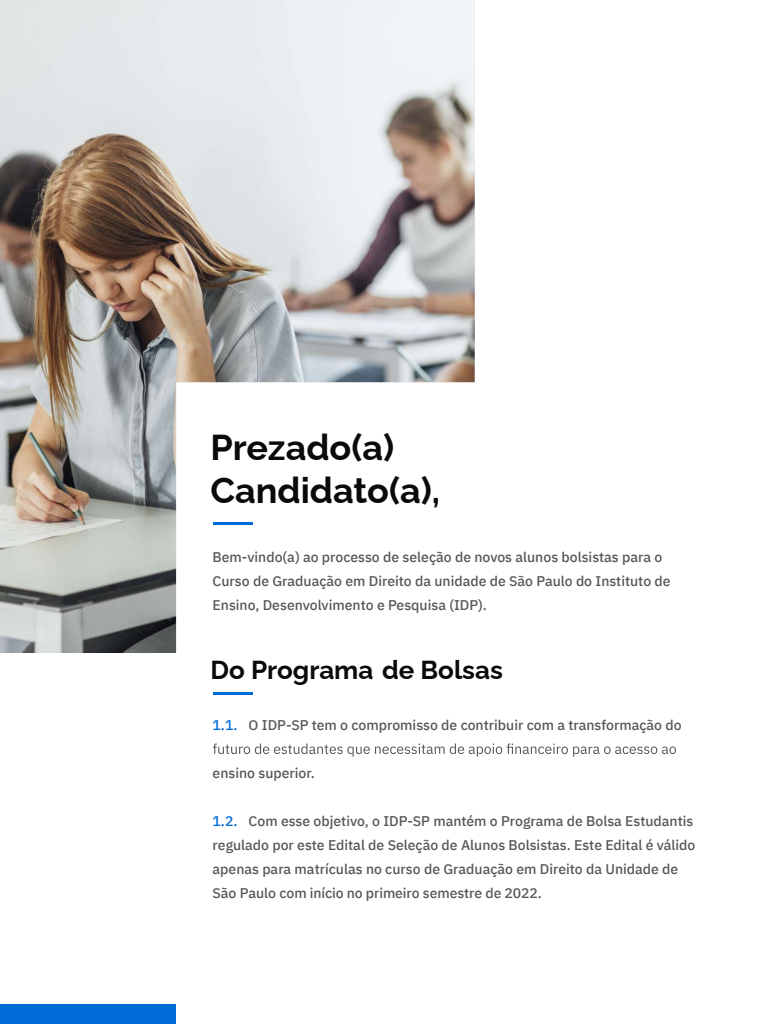
<style>
.page{position:relative;width:768px;height:1024px;background:#fff}
.page>*{position:absolute;margin:0;border:0;box-sizing:border-box;transform-origin:0 0}
.t1{font:100 36px/43px "Raleway";color:#0a0a0a}
.t2{font:100 26px "Raleway";color:#0a0a0a}
.t3{font:500 14px/24px "IBM Plex Sans";color:#575755}
.s1{color:#006cd8}
</style>
<div class="page">
<img style="left:0;top:0;width:475px;height:653px">
<div style="left:0;top:1004px;width:176px;height:20px;background:#006cd8"></div>
<hr style="left:213px;top:522px;width:40px;height:3px;background:#006cd8">
<svg style="left:213px;top:744px;width:463px;height:13px"></svg>
<hr style="left:213px;top:692px;width:40px;height:3px;background:#006cd8">
<h1 class="t1" style="left:210px;top:422px;width:231px">Prezado(a)<br>Candidato(a),</h1>
<p class="t3" style="left:213px;top:544px;width:460px">Bem-vindo(a) ao processo de seleção de novos alunos bolsistas para o<br>Curso de Graduação em Direito da unidade de São Paulo do Instituto de<br>Ensino, Desenvolvimento e Pesquisa (IDP).</p>
<h2 class="t2" style="left:210px;top:649px;width:294px">Do Programa de Bolsas</h2>
<p class="t3" style="left:213px;top:712px;width:471px"><span class="s1">1.1.</span> O IDP-SP tem o compromisso de contribuir com a transformação do</p>
<p class="t3" style="left:213px;top:760px;width:104px">ensino superior.</p>
<p class="t3" style="left:213px;top:808px;width:484px"><span class="s1">1.2.</span> Com esse objetivo, o IDP-SP mantém o Programa de Bolsa Estudantis regulado por este Edital de Seleção de Alunos Bolsistas. Este Edital é válido apenas para matrículas no curso de Graduação em Direito da Unidade de São Paulo com início no primeiro semestre de 2022.</p>
</div>
